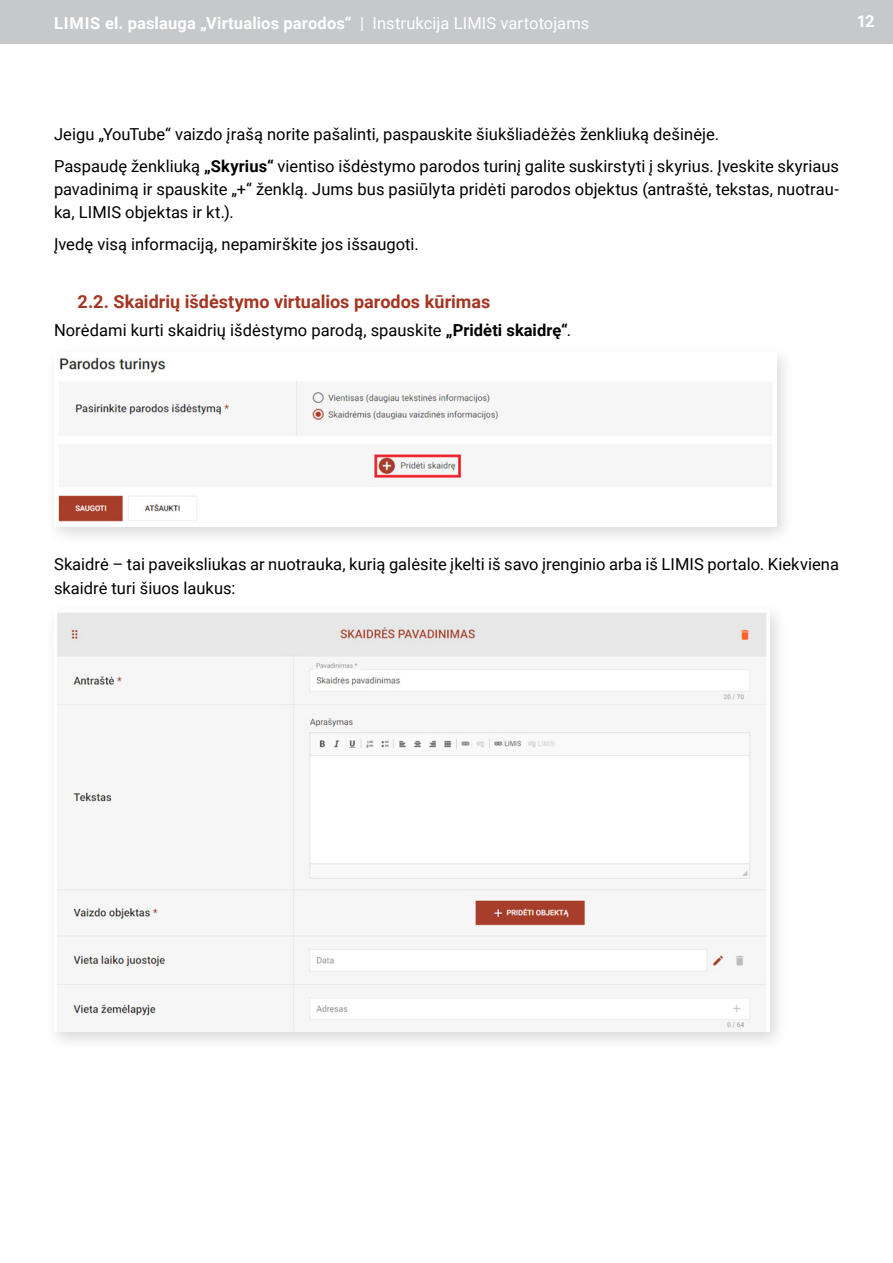
<style>
.page{position:relative;width:893px;height:1263px;background:#fff}
.page>*{position:absolute;margin:0;border:0;box-sizing:border-box;transform-origin:0 0}
.t1{font:700 18px "Roboto";color:#a53522}
.t2{font:16.5px/23.2px "Roboto";color:#000}
.t3{font:700 16.5px "Roboto";letter-spacing:.01em;color:#fff}
.s1{font-weight:400}
.s2{font-weight:700}
</style>
<div class="page">
<div style="left:0;top:0;width:893px;height:44px;background:#c7c8ca"></div>
<div style="left:44px;top:344px;width:751px;height:202px;background:#000;opacity:.15"></div>
<img style="left:54px;top:352px;width:723px;height:174px">
<div style="left:44px;top:602px;width:744px;height:450px;background:#000;opacity:.15"></div>
<img style="left:54px;top:610px;width:716px;height:422px">
<p class="t3" style="left:54px;top:11px;width:537px">LIMIS el. paslauga „Virtualios parodos“ <span class="s1">| Instrukcija LIMIS vartotojams</span></p>
<p class="t3" style="left:857px;top:10px;width:19px">12</p>
<p class="t2" style="left:54px;top:118px;width:786px;line-height:31.8px">Jeigu „YouTube“ vaizdo įrašą norite pašalinti, paspauskite šiukšliadėžės ženkliuką dešinėje.<br>Paspaudę ženkliuką <span class="s2">„Skyrius“</span> vientiso išdėstymo parodos turinį galite suskirstyti į skyrius. Įveskite skyriaus</p>
<p class="t2" style="left:54px;top:177px;width:786px">pavadinimą ir spauskite „+“ ženklą. Jums bus pasiūlyta pridėti parodos objektus (antraštė, tekstas, nuotrau&shy;ka, LIMIS objektas ir kt.).</p>
<p class="t2" style="left:54px;top:232px;width:366px">Įvedę visą informaciją, nepamirškite jos išsaugoti.</p>
<p class="t1" style="left:77px;top:289px;width:414px">2.2. Skaidrių išdėstymo virtualios parodos kūrimas</p>
<p class="t2" style="left:54px;top:317px;width:519px">Norėdami kurti skaidrių išdėstymo parodą, spauskite <span class="s2">„Pridėti skaidrę“</span>.</p>
<p class="t2" style="left:54px;top:552px;width:786px">Skaidrė – tai paveiksliukas ar nuotrauka, kurią galėsite įkelti iš savo įrenginio arba iš LIMIS portalo. Kiekviena skaidrė turi šiuos laukus:</p>
</div>
